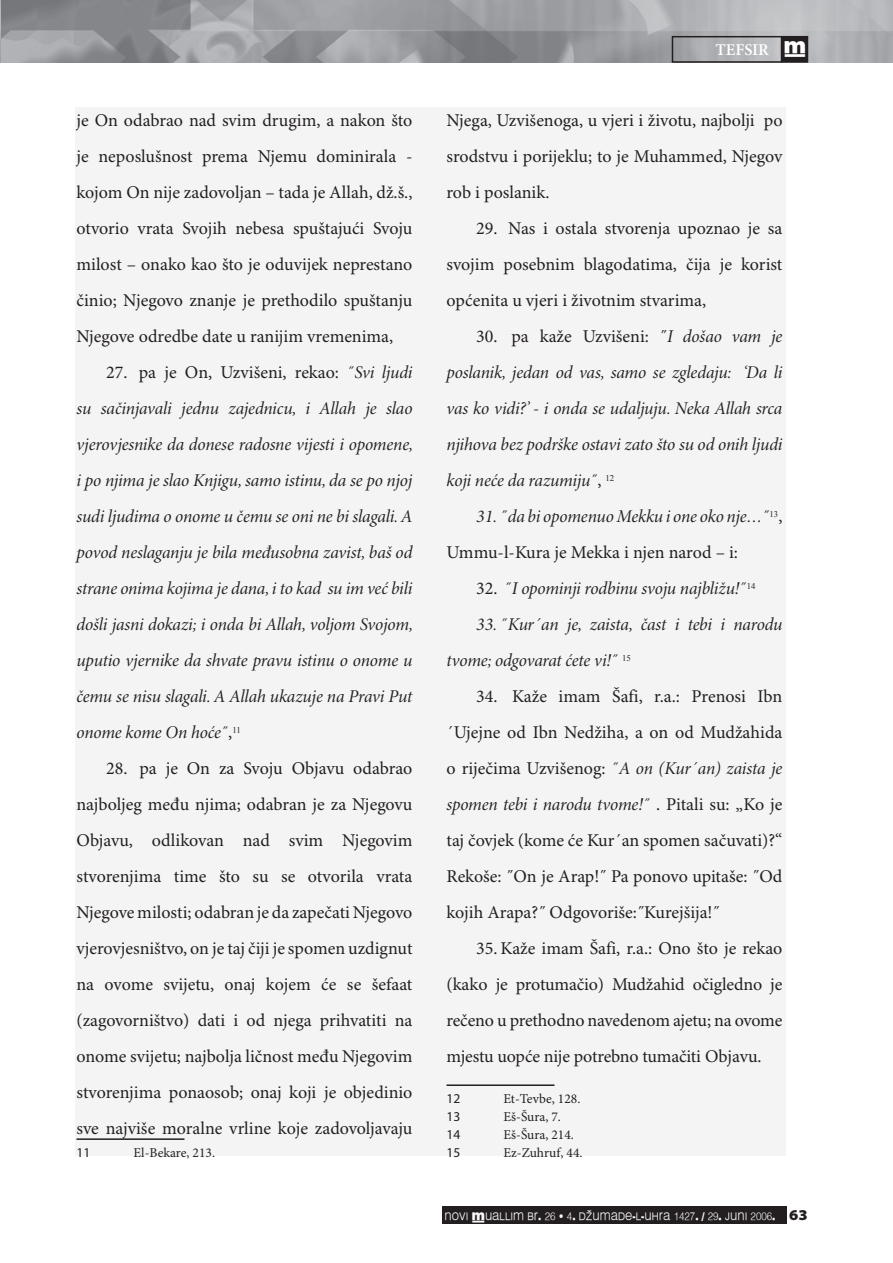
<style>
.page{position:relative;width:893px;height:1263px;background:#fff}
.page>*{position:absolute;margin:0;border:0;box-sizing:border-box;transform-origin:0 0}
.t1{font:18px/36px "Minion Pro";color:#231f20;text-align:justify}
.t2{font:18px/36px "Minion Pro It Subh";letter-spacing:-.01em;color:#231f20;text-align:justify}
.t3{font:600 16.5px "Minion Pro";color:#fff}
.t4{font:13.5px "Minion Pro";color:#231f20}
.t5{font:13.5px "Myriad Pro";color:#231f20}
.t6{font:10.8px "Muallim";color:#f9f9f9;scale:.91 1}
.s1{font-family:"Minion Pro It Subh"}
.s2{font-family:"Minion Pro"}
.s3{font-family:"Muallim";font-weight:400}
.s4{font-family:"Myriad Pro";font-weight:900;font-stretch:semi-expanded;font-size:15px;color:#231f20}
</style>
<div class="page">
<img style="left:0;top:0;width:893px;height:62px">
<div style="left:672px;top:36px;width:110px;height:27px;border:2px solid #231f20"></div>
<div style="left:782px;top:37px;width:25px;height:25px;background:#231f20"></div>
<div style="left:781px;top:36px;width:27px;height:27px;border:2px solid #231f20"></div>
<div style="left:442px;top:1205px;width:345px;height:18px;background:#231f20"></div>
<div style="left:75px;top:107px;width:711px;height:1049px;background:#f4f4f4"></div>
<hr style="left:76px;top:1138px;width:108px;height:2px;background:#231f20">
<hr style="left:446px;top:1084px;width:108px;height:2px;background:#231f20">
<p class="t1" style="left:76px;top:103px;width:337px">je On odabrao nad svim drugim, a nakon što je neposlušnost prema Njemu dominirala - kojom On nije zadovoljan – tada je Allah, dž.š., otvorio vrata Svojih nebesa spuštajući Svoju milost – onako kao što je oduvijek neprestano činio; Njegovo znanje je prethodilo spuštanju Njegove odredbe date u ranijim vremenima,</p>
<p class="t1" style="left:106px;top:355px;width:308px">27. pa je On, Uzvišeni, rekao: <span class="s1">˝Svi ljudi</span></p>
<p class="t2" style="left:76px;top:391px;width:338px">su sačinjavali jednu zajednicu, i Allah je slao vjerovjesnike da donese radosne vijesti i opomene, i po njima je slao Knjigu, samo istinu, da se po njoj sudi ljudima o onome u čemu se oni ne bi slagali. A povod neslaganju je bila međusobna zavist, baš od strane onima kojima je dana, i to kad su im već bili došli jasni dokazi; i onda bi Allah, voljom Svojom, uputio vjernike da shvate pravu istinu o onome u čemu se nisu slagali. A Allah ukazuje na Pravi Put onome kome On hoće˝<span class="s2">,</span><sup>11</sup></p>
<p class="t1" style="left:76px;top:751px;width:337px;text-indent:30px">28. pa je On za Svoju Objavu odabrao najboljeg među njima; odabran je za Njegovu Objavu, odlikovan nad svim Njegovim stvorenjima time što su se otvorila vrata Njegove milosti; odabran je da zapečati Njegovo vjerovjesništvo, on je taj čiji je spomen uzdignut na ovome svijetu, onaj kojem će se šefaat (zagovorništvo) dati i od njega prihvatiti na onome svijetu; najbolja ličnost među Njegovim stvorenjima ponaosob; onaj koji je objedinio sve najviše moralne vrline koje zadovoljavaju</p>
<p class="t5" style="left:76px;top:1144px;width:6px">11</p>
<p class="t4" style="left:134px;top:1144px;width:83px">El-Bekare, 213.</p>
<p class="t3" style="left:715px;top:39px;width:92px">TEFSIR <span class="s3">†</span></p>
<p class="t1" style="left:446px;top:103px;width:337px">Njega, Uzvišenoga, u vjeri i životu, najbolji po srodstvu i porijeklu; to je Muhammed, Njegov rob i poslanik.</p>
<p class="t1" style="left:446px;top:211px;width:337px;text-indent:30px">29. Nas i ostala stvorenja upoznao je sa svojim posebnim blagodatima, čija je korist općenita u vjeri i životnim stvarima,</p>
<p class="t1" style="left:476px;top:319px;width:308px">30. pa kaže Uzvišeni: ˝<span class="s1">I došao vam je</span></p>
<p class="t2" style="left:446px;top:355px;width:337px">poslanik, jedan od vas, samo se zgledaju: ‘Da li vas ko vidi?’ - i onda se udaljuju. Neka Allah srca njihova bez podrške ostavi zato što su od onih ljudi koji neće da razumiju˝<span class="s2">,</span> <sup>12</sup></p>
<p class="t2" style="left:476px;top:499px;width:308px">31. ˝da bi opomenuo Mekku i one oko nje…˝<sup>13</sup> <span class="s2">,</span></p>
<p class="t1" style="left:446px;top:535px;width:293px">Ummu-l-Kura je Mekka i njen narod – i:</p>
<p class="t2" style="left:476px;top:571px;width:276px"><span class="s2">32.</span> ˝I opominji rodbinu svoju najbližu!˝<sup>14</sup></p>
<p class="t2" style="left:446px;top:607px;width:337px;text-indent:30px">33. ˝Kur´an je, zaista, čast i tebi i narodu tvome; odgovarat ćete vi!˝ <sup>15</sup></p>
<p class="t1" style="left:446px;top:679px;width:337px;text-align:right">34. Kaže imam Šafi, r.a.: Prenosi Ibn ´Ujejne od Ibn Nedžiha, a on od Mudžahida</p>
<p class="t2" style="left:446px;top:751px;width:337px"><span class="s2">o riječima Uzvišenog:</span> ˝A on (Kur´an) zaista je spomen tebi i narodu tvome!˝ <span class="s2">. Pitali su: „Ko je</span></p>
<p class="t1" style="left:446px;top:823px;width:337px">taj čovjek (kome će Kur´an spomen sačuvati)?“ Rekoše: ˝On je Arap!˝ Pa ponovo upitaše: ˝Od kojih Arapa?˝ Odgovoriše:˝Kurejšija!˝</p>
<p class="t1" style="left:446px;top:931px;width:337px;text-indent:30px">35. Kaže imam Šafi, r.a.: Ono što je rekao (kako je protumačio) Mudžahid očigledno je rečeno u prethodno navedenom ajetu; na ovome mjestu uopće nije potrebno tumačiti Objavu.</p>
<p class="t5" style="left:446px;top:1090px;width:7px">12</p>
<p class="t4" style="left:504px;top:1090px;width:78px">Et-Tevbe, 128.</p>
<p class="t5" style="left:446px;top:1108px;width:7px">13</p>
<p class="t4" style="left:504px;top:1108px;width:59px">Eš-Šura, 7.</p>
<p class="t5" style="left:446px;top:1126px;width:8px">14</p>
<p class="t4" style="left:504px;top:1126px;width:72px">Eš-Šura, 214.</p>
<p class="t5" style="left:446px;top:1144px;width:7px">15</p>
<p class="t4" style="left:504px;top:1144px;width:81px">Ez-Zuhruf, 44.</p>
<p class="t6" style="left:445px;top:1209px;width:400px">NOVI †UALLIM BR. 26 • 4. DŽUMADE-L-UHRA 1427. / 29. JUNI 2006. <span class="s4">63</span></p>
</div>
